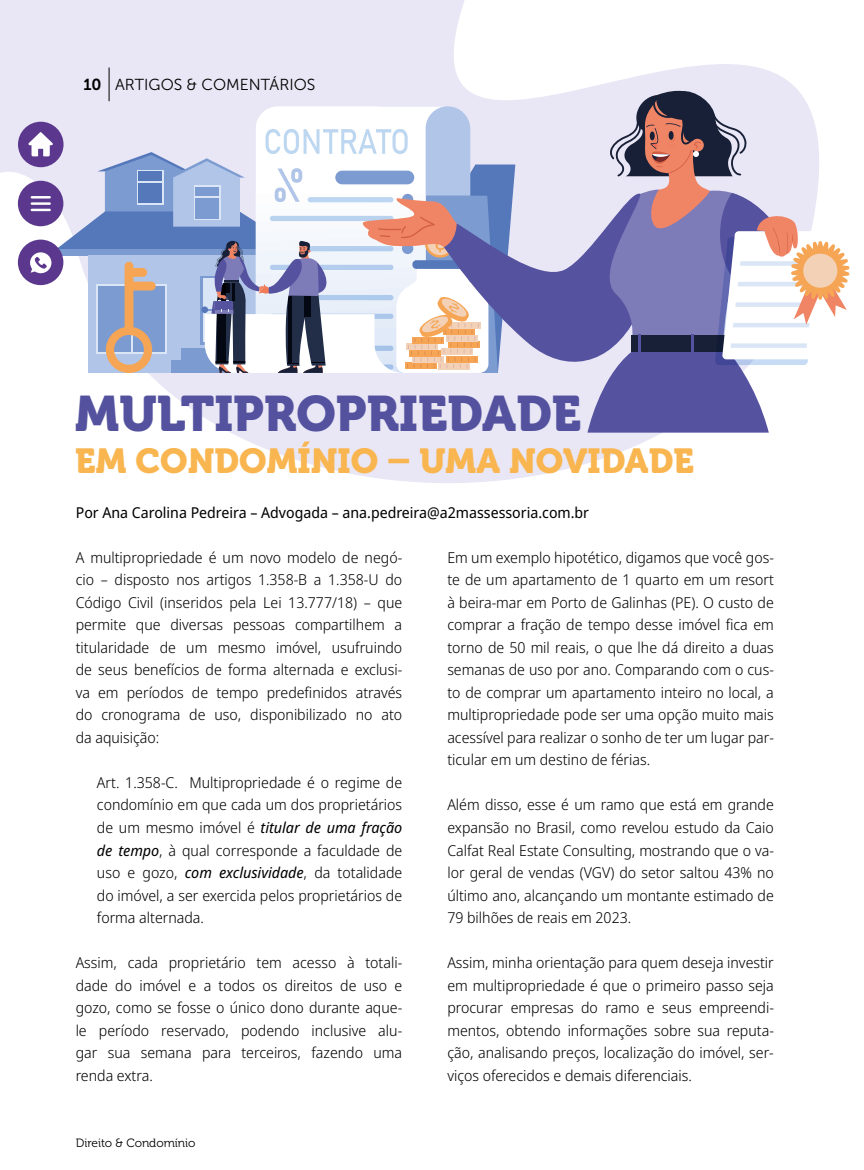
<style>
.page{position:relative;width:864px;height:1170px;background:#fff}
.page>*{position:absolute;margin:0;border:0;box-sizing:border-box;transform-origin:0 0}
.t1{font:49.5px "Museo 900";color:#54529f}
.t2{font:34.5px "Museo 900";color:#f9b54f}
.t3{font:15.9px "Museo Sans 300";color:#000}
.t4{font:15.9px "Museo Sans 700";color:#000}
.t5{font:300 15px/22.5px "Noto Sans Display";color:#000;text-align:justify}
.t6{font:15px "Noto Sans Display";color:#000}
.t7{font:12px "Museo 300";color:#000}
.s1{font-weight:400;font-style:italic}
</style>
<div class="page">
<svg style="left:0;top:0;width:850px;height:483px"></svg>
<hr style="left:109px;top:68px;width:1px;height:33px;background:#000">
<div style="left:18px;top:181px;width:45px;height:45px;background:#5b388d;border-radius:50%"></div>
<div style="left:18px;top:122px;width:45px;height:45px;background:#5b388d;border-radius:50%"></div>
<div style="left:18px;top:239px;width:45px;height:46px;background:#5b388d;border-radius:50%"></div>
<svg style="left:28px;top:91px;width:821px;height:341px"></svg>
<p class="t4" style="left:83px;top:76px;width:20px">10</p>
<p class="t3" style="left:115px;top:76px;width:202px">ARTIGOS &amp; COMENTÁRIOS</p>
<h1 class="t1" style="left:75px;top:386px;width:507px">MULTIPROPRIEDADE</h1>
<h2 class="t2" style="left:75px;top:441px;width:619px">EM CONDOMÍNIO – UMA NOVIDADE</h2>
<p class="t6" style="left:76px;top:501px;width:514px">Por Ana Carolina Pedreira – Advogada – ana.pedreira@a2massessoria.com.br</p>
<p class="t5" style="left:76px;top:546px;width:328px">A multipropriedade é um novo modelo de negó&shy;cio – disposto nos artigos 1.358-B a 1.358-U do Código Civil (inseridos pela Lei 13.777/18) – que permite que diversas pessoas compartilhem a titularidade de um mesmo imóvel, usufruindo de seus benefícios de forma alternada e exclusi&shy;va em períodos de tempo predefinidos através do cronograma de uso, disponibilizado no ato da aquisição:</p>
<p class="t5" style="left:97px;top:771px;width:307px">Art. 1.358-C. Multipropriedade é o regime de condomínio em que cada um dos proprietários de um mesmo imóvel é <span class="s1">titular de uma fração de tempo</span>, à qual corresponde a faculdade de uso e gozo, <span class="s1">com exclusividade</span>, da totalidade do imóvel, a ser exercida pelos proprietários de forma alternada.</p>
<p class="t5" style="left:76px;top:951px;width:328px">Assim, cada proprietário tem acesso à totali&shy;dade do imóvel e a todos os direitos de uso e gozo, como se fosse o único dono durante aque&shy;le período reservado, podendo inclusive alu&shy;gar sua semana para terceiros, fazendo uma renda extra.</p>
<p class="t7" style="left:76px;top:1136px;width:121px">Direito &amp; Condomínio</p>
<p class="t5" style="left:447px;top:546px;width:328px">Em um exemplo hipotético, digamos que você gos&shy;te de um apartamento de 1 quarto em um resort à beira-mar em Porto de Galinhas (PE). O custo de comprar a fração de tempo desse imóvel fica em torno de 50 mil reais, o que lhe dá direito a duas semanas de uso por ano. Comparando com o cus&shy;to de comprar um apartamento inteiro no local, a multipropriedade pode ser uma opção muito mais acessível para realizar o sonho de ter um lugar par&shy;ticular em um destino de férias.</p>
<p class="t5" style="left:447px;top:794px;width:328px">Além disso, esse é um ramo que está em grande expansão no Brasil, como revelou estudo da Caio Calfat Real Estate Consulting, mostrando que o va&shy;lor geral de vendas (VGV) do setor saltou 43% no último ano, alcançando um montante estimado de 79 bilhões de reais em 2023.</p>
<p class="t5" style="left:447px;top:951px;width:328px">Assim, minha orientação para quem deseja investir em multipropriedade é que o primeiro passo seja procurar empresas do ramo e seus empreendi&shy;mentos, obtendo informações sobre sua reputa&shy;ção, analisando preços, localização do imóvel, ser&shy;viços oferecidos e demais diferenciais.</p>
</div>
